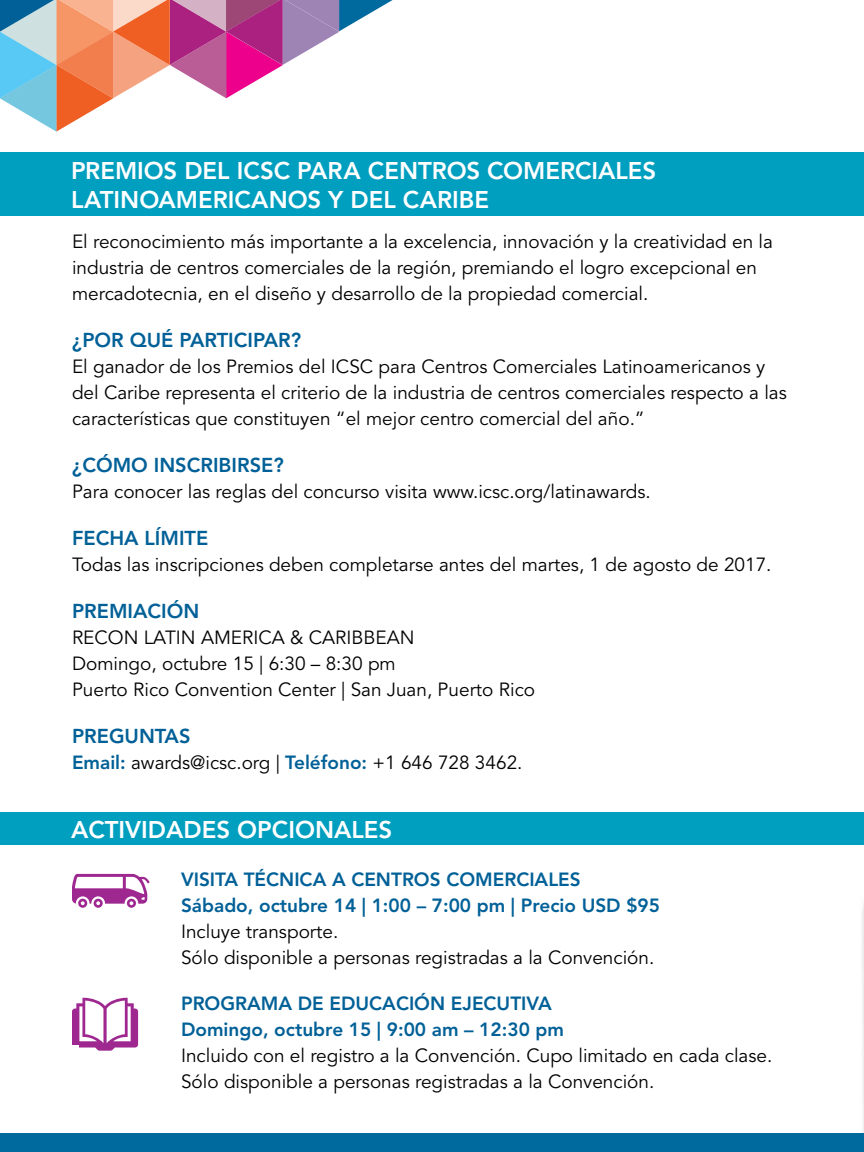
<style>
.page{position:relative;width:864px;height:1152px;background:#fff}
.page>*{position:absolute;margin:0;border:0;box-sizing:border-box;transform-origin:0 0}
.t1{font:800 24px/28.8px "Avenir";color:#fff}
.t2{font:800 20px "Avenir";color:#006097}
.t3{font:19px/26px "Avenir";color:#000}
.t4{font:800 19px/26px "Avenir";color:#006097}
.s1{font-weight:800;color:#006097}
</style>
<div class="page">
<svg style="left:72px;top:874px;width:78px;height:34px"></svg>
<div style="left:0;top:812px;width:864px;height:33px;background:#009fbf"></div>
<div style="left:0;top:153px;width:864px;height:63px;background:#009fbf"></div>
<svg style="left:862px;top:904px;width:2px;height:229px"></svg>
<svg style="left:72px;top:998px;width:66px;height:53px"></svg>
<div style="left:27px;top:1045px;width:51px;height:67px;background:#fff"></div>
<div style="left:0;top:1133px;width:864px;height:19px;background:#006a9e"></div>
<svg style="left:0;top:0;width:393px;height:132px"></svg>
<p class="t1" style="left:71px;top:156px;width:587px">PREMIOS DEL ICSC PARA CENTROS COMERCIALES<br>LATINOAMERICANOS Y DEL CARIBE</p>
<p class="t3" style="left:72px;top:229px;width:702px">El reconocimiento más importante a la excelencia, innovación y la creatividad en la industria de centros comerciales de la región, premiando el logro excepcional en mercadotecnia, en el diseño y desarrollo de la propiedad comercial.</p>
<p class="t2" style="left:72px;top:329px;width:231px">¿POR QUÉ PARTICIPAR?</p>
<p class="t3" style="left:72px;top:354px;width:716px">El ganador de los Premios del ICSC para Centros Comerciales Latinoamericanos y del Caribe representa el criterio de la industria de centros comerciales respecto a las características que constituyen “el mejor centro comercial del año.”</p>
<p class="t2" style="left:72px;top:454px;width:213px">¿CÓMO INSCRIBIRSE?</p>
<p class="t3" style="left:72px;top:479px;width:580px">Para conocer las reglas del concurso visita www.icsc.org/latinawards.</p>
<p class="t2" style="left:72px;top:527px;width:138px">FECHA LÍMITE</p>
<p class="t3" style="left:72px;top:552px;width:701px">Todas las inscripciones deben completarse antes del martes, 1 de agosto de 2017.</p>
<p class="t2" style="left:72px;top:600px;width:129px">PREMIACIÓN</p>
<p class="t3" style="left:72px;top:625px;width:465px">RECON LATIN AMERICA &amp; CARIBBEAN<br>Domingo, octubre 15 | 6:30 – 8:30 pm<br>Puerto Rico Convention Center | San Juan, Puerto Rico</p>
<p class="t2" style="left:72px;top:725px;width:120px">PREGUNTAS</p>
<p class="t3" style="left:72px;top:750px;width:452px"><span class="s1">Email:</span> awards@icsc.org | <span class="s1">Teléfono:</span> +1 646 728 3462.</p>
<p class="t1" style="left:71px;top:815px;width:323px">ACTIVIDADES OPCIONALES</p>
<p class="t4" style="left:181px;top:867px;width:481px">VISITA TÉCNICA A CENTROS COMERCIALES<br>Sábado, octubre 14 | 1:00 – 7:00 pm | Precio USD $95</p>
<p class="t3" style="left:181px;top:919px;width:475px">Incluye transporte.<br>Sólo disponible a personas registradas a la Convención.</p>
<p class="t4" style="left:181px;top:990px;width:384px">PROGRAMA DE EDUCACIÓN EJECUTIVA<br>Domingo, octubre 15 | 9:00 am – 12:30 pm</p>
<p class="t3" style="left:181px;top:1043px;width:593px">Incluido con el registro a la Convención. Cupo limitado en cada clase.<br>Sólo disponible a personas registradas a la Convención.</p>
</div>
